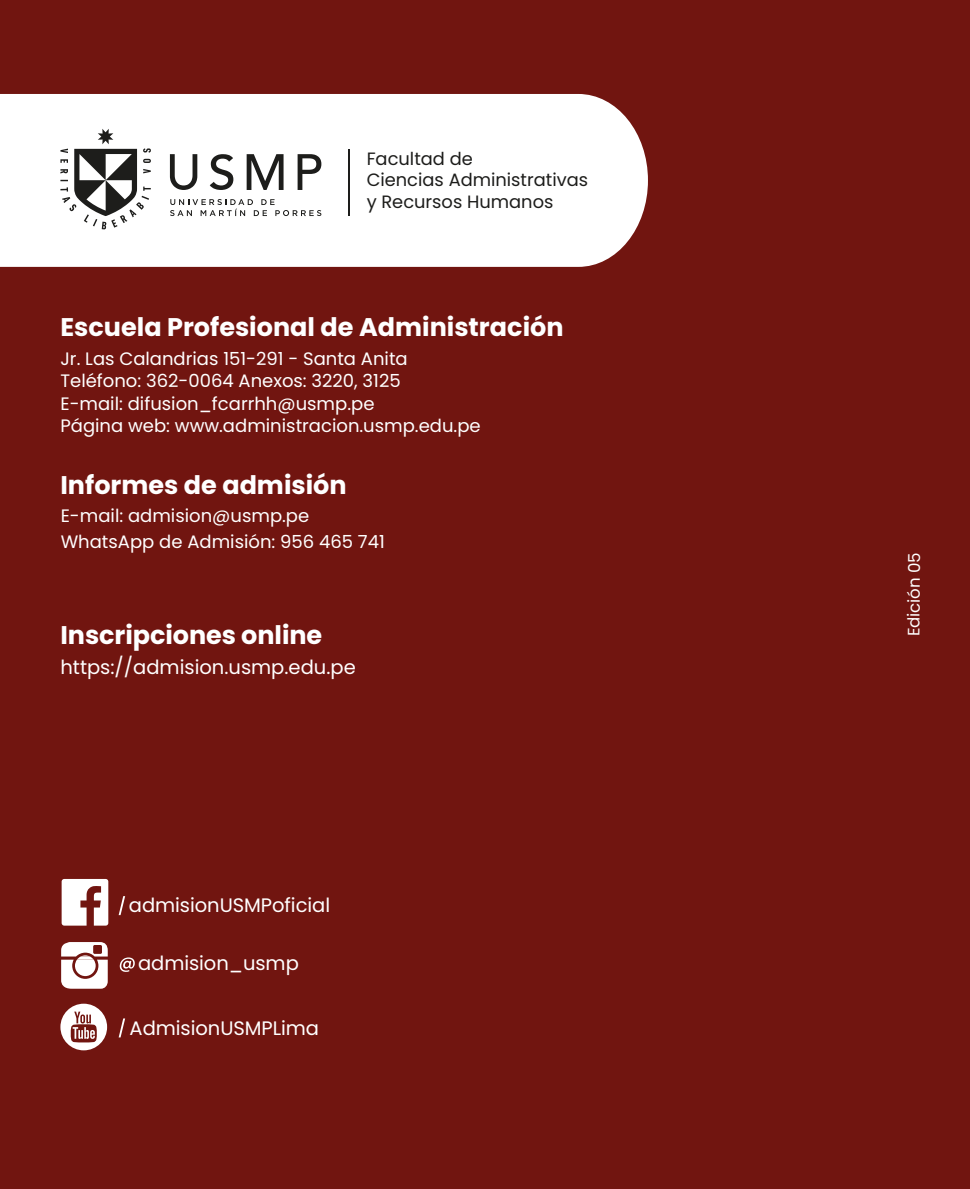
<style>
.page{position:relative;width:970px;height:1189px;background:#fff}
.page>*{position:absolute;margin:0;border:0;box-sizing:border-box;transform-origin:0 0}
.t1{font:25.5px "Poppins";color:#fff}
.t2{font:19.5px "Poppins";letter-spacing:-.005em;color:#fff}
.t3{font:18px/22.5px "Poppins";color:#fff}
.t4{font:17.85px/21.5px "Poppins";color:#1d1d1b}
.t5{font:16.5px "Poppins";color:#fff}
</style>
<div class="page">
<div style="left:0;top:0;width:969px;height:1189px;background:#711510"></div>
<svg style="left:62px;top:879px;width:46px;height:46px"></svg>
<svg style="left:61px;top:942px;width:47px;height:47px;background:#e1cecd"></svg>
<svg style="left:60px;top:1003px;width:47px;height:47px"></svg>
<svg style="left:119px;top:896px;width:6px;height:19px"></svg>
<svg style="left:119px;top:1018px;width:6px;height:19px"></svg>
<svg style="left:120px;top:957px;width:15px;height:15px"></svg>
<div style="left:0;top:94px;width:648px;height:173px;background:#fff"></div>
<hr style="left:348px;top:149px;width:1px;height:67px;background:#1d1d1b">
<svg style="left:170px;top:199px;width:151px;height:17px;background:#d8d8d8"></svg>
<svg style="left:170px;top:154px;width:27px;height:36px"></svg>
<svg style="left:210px;top:154px;width:23px;height:36px"></svg>
<svg style="left:247px;top:154px;width:36px;height:36px"></svg>
<svg style="left:297px;top:154px;width:24px;height:36px"></svg>
<svg style="left:60px;top:129px;width:91px;height:100px;background:#b8b8b7"></svg>
<p class="t4" style="left:366px;top:148px;width:223px">Facultad de<br>Ciencias Administrativas y Recursos Humanos</p>
<h1 class="t1" style="left:60px;top:312px;width:504px">Escuela Profesional de Administración</h1>
<p class="t3" style="left:60px;top:347px;width:422px">Jr. Las Calandrias 151-291 - Santa Anita Teléfono: 362-0064 Anexos: 3220, 3125<br>E-mail: difusion_fcarrhh@usmp.pe<br>Página web: www.administracion.usmp.edu.pe</p>
<h1 class="t1" style="left:60px;top:470px;width:288px">Informes de admisión</h1>
<p class="t3" style="left:61px;top:503px;width:326px;line-height:25.5px">E-mail: admision@usmp.pe<br>WhatsApp de Admisión: 956 465 741</p>
<h1 class="t1" style="left:60px;top:620px;width:263px">Inscripciones online</h1>
<p class="t2" style="left:60px;top:656px;width:297px">https://admision.usmp.edu.pe</p>
<p class="t2" style="left:129px;top:894px;width:203px">admisionUSMPoficial</p>
<p class="t2" style="left:138px;top:951px;width:162px">admision_usmp</p>
<p class="t2" style="left:130px;top:1016px;width:191px">AdmisionUSMPLima</p>
<p class="t5" style="left:903px;top:636px;width:85px;rotate:-89deg">Edición 05</p>
</div>
